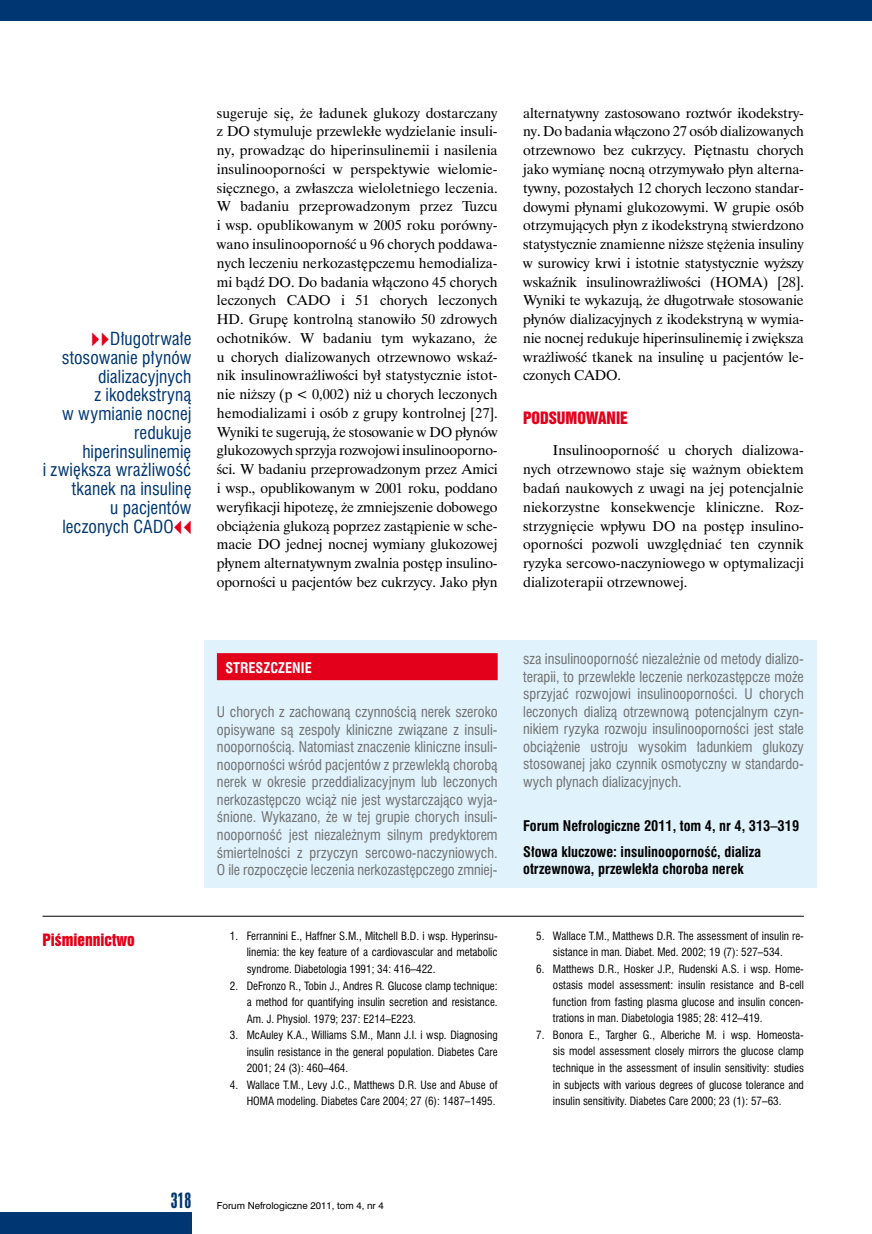
<style>
.page{position:relative;width:872px;height:1234px;background:#fff}
.page>*{position:absolute;margin:0;border:0;box-sizing:border-box;transform-origin:0 0}
.t1{font:18px "Swis 924 PL";color:#003772}
.t2{font:16.5px/18.8px "Swis 721 Cn PL";letter-spacing:.005em;color:#003772;text-align:right}
.t3{font:14.25px/18.8px "Time Ibis EE";letter-spacing:-.01em;color:#000;text-align:justify}
.t4{font:14.25px "Swis 921 PL";color:#e2001a}
.t5{font:13.5px/17.5px "Swis 721 Cn PL";color:#707172;text-align:justify}
.t6{font:700 13.5px/26.1px "Swis 721 Cn PL";color:#000}
.t7{font:700 13.5px "Swis 721 Cn PL";color:#fff}
.t8{font:10.5px/16.5px "Swis 721 Cn PL";color:#000;text-align:justify}
.t9{font:9px "Swis 721 PL";color:#000}
.s1{font-family:"Newspaper Pi PL";color:#e2001a}
</style>
<div class="page">
<div style="left:0;top:0;width:872px;height:21px;background:#003772"></div>
<div style="left:0;top:1212px;width:191px;height:21px;background:#003772"></div>
<div style="left:204px;top:640px;width:612px;height:248px;background:#e0f2fb"></div>
<div style="left:217px;top:653px;width:280px;height:27px;background:#e2001a"></div>
<hr style="left:43px;top:915px;width:761px;height:1px;background:#000">
<p class="t2" style="left:43px;top:329px;width:150px"><span class="s1">VV</span>Długotrwałe stosowanie płynów dializacyjnych<br>z ikodekstryną<br>w wymianie nocnej redukuje hiperinsulinemię<br>i zwiększa wrażliwość tkanek na insulinę<br>u pacjentów leczonych CADO<span class="s1">CC</span></p>
<p class="t3" style="left:217px;top:103px;width:282px">sugeruje się, że ładunek glukozy dostarczany z DO stymuluje przewlekłe wydzielanie insuli&shy;ny, prowadząc do hiperinsulinemii i nasilenia insulinooporności w perspektywie wielomie&shy;sięcznego, a zwłaszcza wieloletniego leczenia.<br>W badaniu przeprowadzonym przez Tuzcu i wsp. opublikowanym w 2005 roku porówny&shy;wano insulinooporność u 96 chorych poddawa&shy;nych leczeniu nerkozastępczemu hemodializa&shy;mi bądź DO. Do badania włączono 45 chorych leczonych CADO i 51 chorych leczonych HD. Grupę kontrolną stanowiło 50 zdrowych ochotników. W badaniu tym wykazano, że u chorych dializowanych otrzewnowo wskaź&shy;nik insulinowrażliwości był statystycznie istot&shy;nie niższy (p &lt; 0,002) niż u chorych leczonych hemodializami i osób z grupy kontrolnej [27].<br>Wyniki te sugerują, że stosowanie w DO płynów glukozowych sprzyja rozwojowi insulinooporno&shy;ści. W badaniu przeprowadzonym przez Amici i wsp., opublikowanym w 2001 roku, poddano weryfikacji hipotezę, że zmniejszenie dobowego obciążenia glukozą poprzez zastąpienie w sche&shy;macie DO jednej nocnej wymiany glukozowej płynem alternatywnym zwalnia postęp insulino&shy;oporności u pacjentów bez cukrzycy. Jako płyn</p>
<p class="t3" style="left:523px;top:103px;width:282px">alternatywny zastosowano roztwór ikodekstry&shy;ny. Do badania włączono 27 osób dializowanych otrzewnowo bez cukrzycy. Piętnastu chorych jako wymianę nocną otrzymywało płyn alterna&shy;tywny, pozostałych 12 chorych leczono standar&shy;dowymi płynami glukozowymi. W grupie osób otrzymujących płyn z ikodekstryną stwierdzono statystycznie znamienne niższe stężenia insuliny w surowicy krwi i istotnie statystycznie wyższy wskaźnik insulinowrażliwości (HOMA) [28].<br>Wyniki te wykazują, że długotrwałe stosowanie płynów dializacyjnych z ikodekstryną w wymia&shy;nie nocnej redukuje hiperinsulinemię i zwiększa wrażliwość tkanek na insulinę u pacjentów le&shy;czonych CADO.</p>
<p class="t4" style="left:523px;top:407px;width:65px">PODSUMOWA</p>
<p class="t4" style="left:606px;top:407px;width:23px">NIE</p>
<p class="t3" style="left:523px;top:441px;width:282px;text-indent:30px">Insulinooporność u chorych dializowa&shy;nych otrzewnowo staje się ważnym obiektem badań naukowych z uwagi na jej potencjalnie niekorzystne konsekwencje kliniczne. Roz&shy;strzygnięcie wpływu DO na postęp insulino&shy;oporności pozwoli uwzględniać ten czynnik ryzyka sercowo-naczyniowego w optymalizacji dializoterapii otrzewnowej.</p>
<p class="t7" style="left:225px;top:658px;width:39px">Streszcz</p>
<p class="t7" style="left:285px;top:658px;width:28px">enie</p>
<p class="t5" style="left:217px;top:703px;width:282px">U chorych z zachowaną czynnością nerek szeroko opisywane są zespoły kliniczne związane z insuli&shy;noopornością. Natomiast znaczenie kliniczne insuli&shy;nooporności wśród pacjentów z przewlekłą chorobą nerek w okresie przeddializacyjnym lub leczonych nerkozastępczo wciąż nie jest wystarczająco wyja&shy;śnione. Wykazano, że w tej grupie chorych insuli&shy;nooporność jest niezależnym silnym predyktorem śmiertelności z przyczyn sercowo-naczyniowych.<br>O ile rozpoczęcie leczenia nerkozastępczego zmniej-</p>
<p class="t5" style="left:523px;top:650px;width:282px">sza insulinooporność niezależnie od metody dializo&shy;terapii, to przewlekłe leczenie nerkozastępcze może sprzyjać rozwojowi insulinooporności. U chorych leczonych dializą otrzewnową potencjalnym czyn&shy;nikiem ryzyka rozwoju insulinooporności jest stałe obciążenie ustroju wysokim ładunkiem glukozy stosowanej jako czynnik osmotyczny w standardo&shy;wych płynach dializacyjnych.</p>
<p class="t6" style="left:523px;top:812px;width:277px">Forum Nefrologiczne 2011, tom 4, nr 4, 313–319<br>Słowa kluczowe: insulinooporność, dializa</p>
<p class="t6" style="left:523px;top:855px;width:222px">otrzewnowa, przewlekła choroba nerek</p>
<p class="t4" style="left:43px;top:929px;width:94px">Piśmiennictwo</p>
<p class="t8" style="left:247px;top:927px;width:252px;text-indent:-17px">1. Ferrannini E., Haffner S.M., Mitchell B.D. i wsp. Hyperinsu&shy;linemia: the key feature of a cardiovascular and metabolic syndrome. Diabetologia 1991; 34: 416–422.</p>
<p class="t8" style="left:247px;top:976px;width:252px;text-indent:-17px">2. DeFronzo R., Tobin J., Andres R. Glucose clamp technique: a method for quantifying insulin secretion and resistance.<br>Am. J. Physiol. 1979; 237: E214–E223.</p>
<p class="t8" style="left:247px;top:1026px;width:252px;text-indent:-17px">3. McAuley K.A., Williams S.M., Mann J.I. i wsp. Diagnosing insulin resistance in the general population. Diabetes Care 2001; 24 (3): 460–464.</p>
<p class="t8" style="left:230px;top:1075px;width:269px;text-align:right">4. Wallace T.M., Levy J.C., Matthews D.R. Use and Abuse of<br>HOMA modeling. Diabetes Care 2004; 27 (6): 1487–1495.</p>
<p class="t1" style="left:171px;top:1187px;width:22px">318</p>
<p class="t9" style="left:217px;top:1199px;width:168px">Forum Nefrologiczne 2011, tom 4, nr 4</p>
<p class="t8" style="left:536px;top:927px;width:269px;text-align:center">5. Wallace T.M., Matthews D.R. The assessment of insulin re&shy;sistance in man. Diabet. Med. 2002; 19 (7): 527–534.</p>
<p class="t8" style="left:553px;top:960px;width:252px;text-indent:-17px">6. Matthews D.R., Hosker J.P., Rudenski A.S. i wsp. Home&shy;ostasis model assessment: insulin resistance and B-cell function from fasting plasma glucose and insulin concen&shy;trations in man. Diabetologia 1985; 28: 412–419.</p>
<p class="t8" style="left:553px;top:1026px;width:252px;text-indent:-17px">7. Bonora E., Targher G., Alberiche M. i wsp. Homeosta&shy;sis model assessment closely mirrors the glucose clamp technique in the assessment of insulin sensitivity: studies in subjects with various degrees of glucose tolerance and insulin sensitivity. Diabetes Care 2000; 23 (1): 57–63.</p>
</div>
